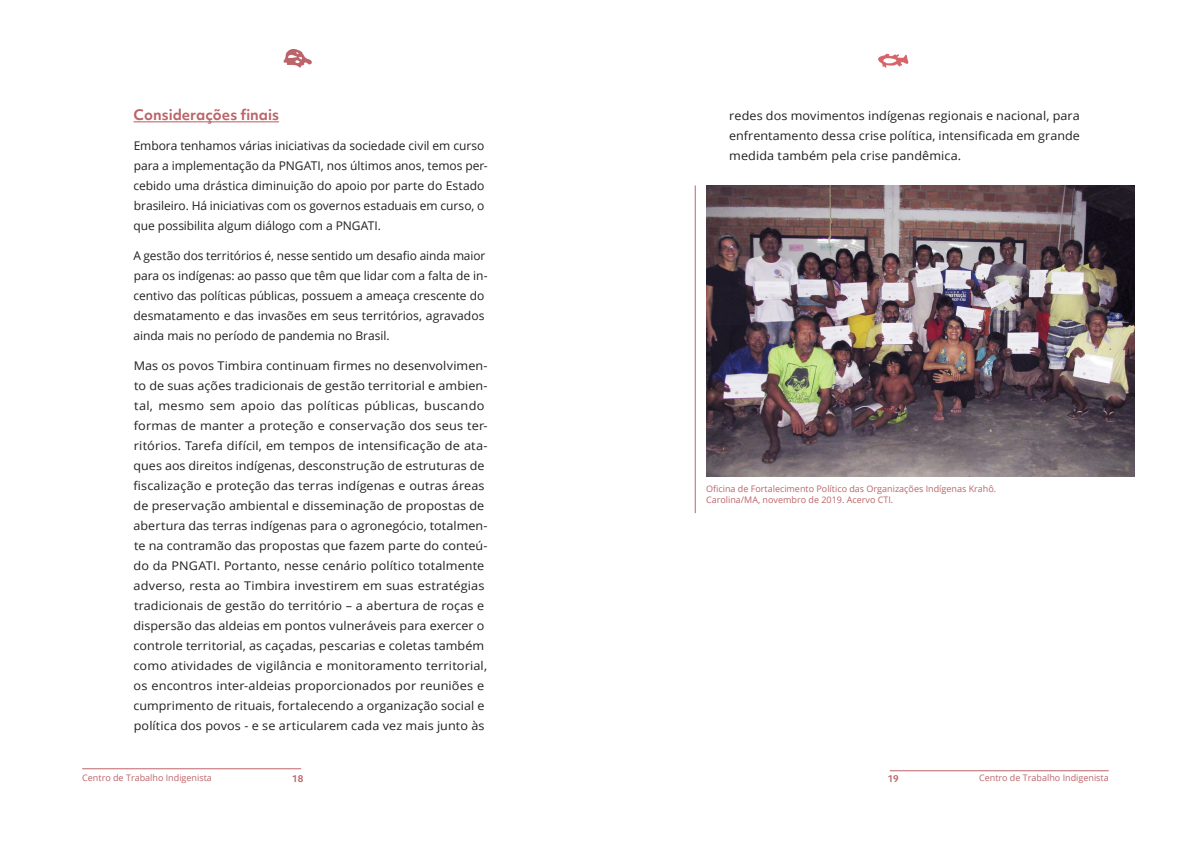
<style>
.page{position:relative;width:1191px;height:842px;background:#fff}
.page>*{position:absolute;margin:0;border:0;box-sizing:border-box;transform-origin:0 0}
.texto{font:700 14px "Objektiv Mk 2";color:#bc6469}
.texto-2{font:12px/20px "Open Sans";letter-spacing:.005em;color:#231f20;scale:1.05 1}
.texto-3{font:12px/20px "Open Sans";letter-spacing:.005em;color:#231f20}
.notas{font:9px/11px "Open Sans";color:#bc6469}
.t1{font:700 9px "Objektiv Mk 2";color:#bc6469}
</style>
<div class="page">
<hr style="left:133px;top:121px;width:146px;height:1px;background:#bc6469">
<hr style="left:82px;top:768px;width:219px;height:1px;background:#bc6469">
<hr style="left:890px;top:770px;width:218px;height:1px;background:#bc6469">
<img style="left:706px;top:185px;width:428px;height:291px">
<hr style="left:694px;top:185px;width:1px;height:328px;background:#bc6469">
<svg style="left:878px;top:54px;width:30px;height:14px"></svg>
<svg style="left:283px;top:49px;width:29px;height:19px"></svg>
<p class="texto" style="left:133px;top:105px;width:147px">Considerações finais</p>
<p class="texto-3" style="left:133px;top:135px;width:355px">Embora tenhamos várias iniciativas da sociedade civil em curso para a implementação da PNGATI, nos últimos anos, temos per&shy;cebido uma drástica diminuição do apoio por parte do Estado brasileiro. Há iniciativas com os governos estaduais em curso, o que possibilita algum diálogo com a PNGATI.</p>
<p class="texto-3" style="left:133px;top:245px;width:356px">A gestão dos territórios é, nesse sentido um desafio ainda maior para os indígenas: ao passo que têm que lidar com a falta de in&shy;centivo das políticas públicas, possuem a ameaça crescente do desmatamento e das invasões em seus territórios, agravados ainda mais no período de pandemia no Brasil.</p>
<p class="texto-2" style="left:133px;top:355px;width:339px">Mas os povos Timbira continuam firmes no desenvolvimen&shy;to de suas ações tradicionais de gestão territorial e ambien&shy;tal, mesmo sem apoio das políticas públicas, buscando formas de manter a proteção e conservação dos seus ter&shy;ritórios. Tarefa difícil, em tempos de intensificação de ata&shy;ques aos direitos indígenas, desconstrução de estruturas de fiscalização e proteção das terras indígenas e outras áreas de preservação ambiental e disseminação de propostas de abertura das terras indígenas para o agronegócio, totalmen&shy;te na contramão das propostas que fazem parte do conteú&shy;do da PNGATI. Portanto, nesse cenário político totalmente adverso, resta ao Timbira investirem em suas estratégias tradicionais de gestão do território – a abertura de roças e dispersão das aldeias em pontos vulneráveis para exercer o controle territorial, as caçadas, pescarias e coletas também como atividades de vigilância e monitoramento territorial, os encontros inter-aldeias proporcionados por reuniões e cumprimento de rituais, fortalecendo a organização social e política dos povos - e se articularem cada vez mais junto às</p>
<p class="texto-2" style="left:729px;top:105px;width:336px;text-align:justify">redes dos movimentos indígenas regionais e nacional, para enfrentamento dessa crise política, intensificada em grande medida também pela crise pandêmica.</p>
<p class="notas" style="left:706px;top:483px;width:292px">Oficina de Fortalecimento Político das Organizações Indígenas Krahô.<br>Carolina/MA, novembro de 2019. Acervo CTI.</p>
<p class="notas" style="left:82px;top:772px;width:131px">Centro de Trabalho Indigenista</p>
<p class="notas" style="left:979px;top:772px;width:131px">Centro de Trabalho Indigenista</p>
<p class="t1" style="left:292px;top:772px;width:13px">18</p>
<p class="t1" style="left:887px;top:772px;width:13px">19</p>
</div>
